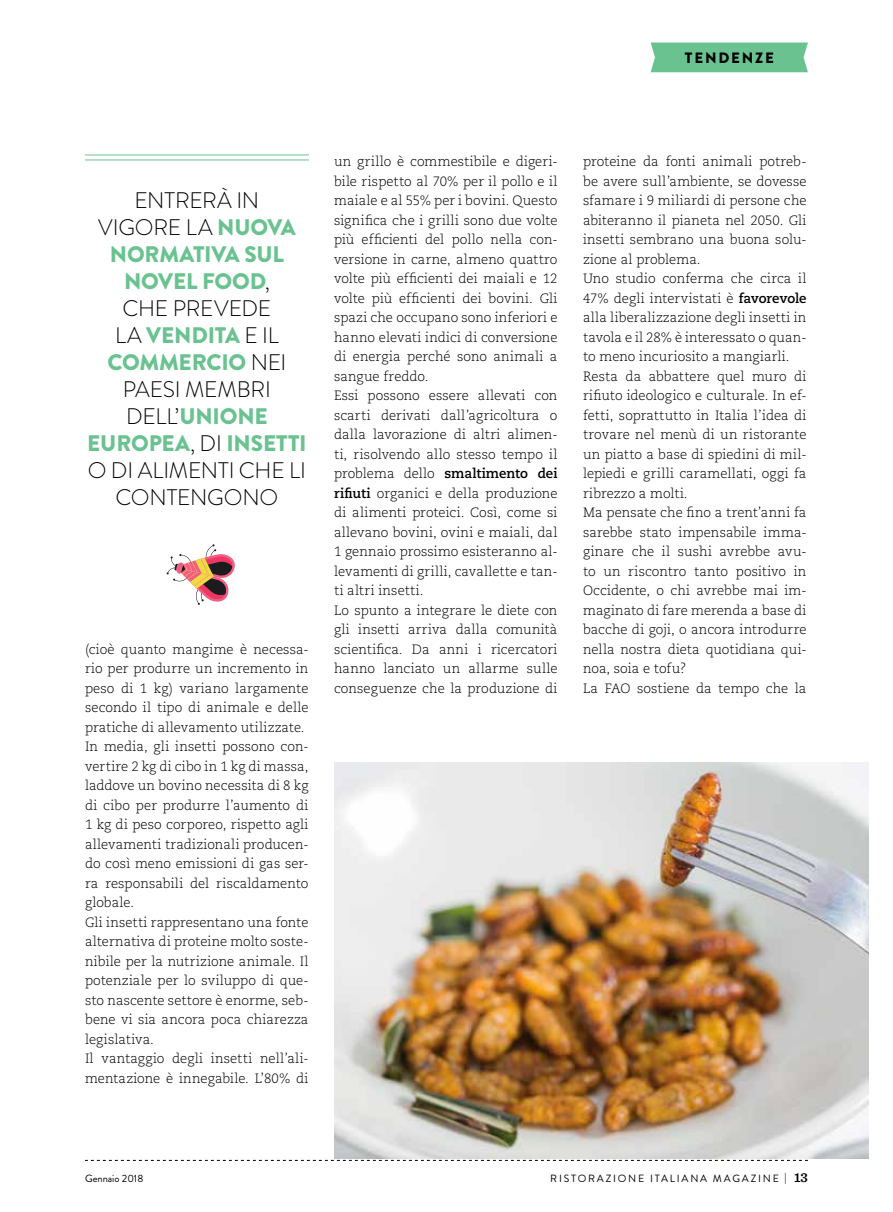
<style>
.page{position:relative;width:893px;height:1212px;background:#fff}
.page>*{position:absolute;margin:0;border:0;box-sizing:border-box;transform-origin:0 0}
.t1{font:300 22.5px/27px "Brandon Grotesque";letter-spacing:-.005em;color:#000;text-align:center}
.t2{font:900 15px "Brandon Grotesque";letter-spacing:.12em;color:#000}
.t3{font:300 13.5px/19.5px "Caecilia LT Std";letter-spacing:.005em;color:#000}
.t4{font:10.5px "Brandon Grotesque";letter-spacing:.17em;color:#000}
.t5{font:10.5px "Brandon Grotesque";color:#000}
.s1{font-weight:900;color:#6ac290}
.s2{font-weight:700}
.s3{font-family:"Sentinel";font-weight:600;font-size:13.5px}
</style>
<div class="page">
<svg style="left:85px;top:1160px;width:723px;height:1px"></svg>
<hr style="left:85px;top:154px;width:224px;height:1px;background:#6ac290">
<hr style="left:85px;top:159px;width:224px;height:1px;background:#6ac290">
<div style="left:651px;top:43px;width:157px;height:29px;background:#6ac290"></div>
<img style="left:335px;top:763px;width:534px;height:396px">
<svg style="left:167px;top:544px;width:68px;height:61px"></svg>
<p class="t2" style="left:685px;top:47px;width:90px">TENDENZE</p>
<h1 class="t1" style="left:87px;top:187px;width:221px">ENTRERÀ IN<br>VIGORE LA <span class="s1">NUOVA<br>NORMATIVA SUL<br>NOVEL FOOD</span>,<br>CHE PREVEDE<br>LA <span class="s1">VENDITA</span> E IL<br><span class="s1">COMMERCIO</span> NEI<br>PAESI MEMBRI<br>DELL’<span class="s1">UNIONE<br>EUROPEA</span>, DI <span class="s1">INSETTI<br></span>O DI ALIMENTI CHE LI<br>CONTENGONO</h1>
<p class="t3" style="left:85px;top:639px;width:225px">(cioè quanto mangime è necessa&shy;rio per produrre un incremento in peso di 1 kg) variano largamente secondo il tipo di animale e delle pratiche di allevamento utilizzate.<br>In media, gli insetti possono con&shy;vertire 2 kg di cibo in 1 kg di massa, laddove un bovino necessita di 8 kg di cibo per produrre l’aumento di<br>1 kg di peso corporeo, rispetto agli allevamenti tradizionali producen&shy;do così meno emissioni di gas ser&shy;ra responsabili del riscaldamento globale.<br>Gli insetti rappresentano una fonte alternativa di proteine molto soste&shy;nibile per la nutrizione animale. Il potenziale per lo sviluppo di que&shy;sto nascente settore è enorme, seb&shy;bene vi sia ancora poca chiarezza legislativa.<br>Il vantaggio degli insetti nell’ali&shy;mentazione è innegabile. L’80% di</p>
<p class="t3" style="left:334px;top:152px;width:225px">un grillo è commestibile e digeri&shy;bile rispetto al 70% per il pollo e il maiale e al 55% per i bovini. Questo significa che i grilli sono due volte più efficienti del pollo nella con&shy;versione in carne, almeno quattro volte più efficienti dei maiali e 12 volte più efficienti dei bovini. Gli spazi che occupano sono inferiori e hanno elevati indici di conversione di energia perché sono animali a sangue freddo.<br>Essi possono essere allevati con scarti derivati dall’agricoltura o dalla lavorazione di altri alimen&shy;ti, risolvendo allo stesso tempo il problema dello <span class="s2">smaltimento dei rifiuti</span> organici e della produzione di alimenti proteici. Così, come si allevano bovini, ovini e maiali, dal 1 gennaio prossimo esisteranno al&shy;levamenti di grilli, cavallette e tan&shy;ti altri insetti.<br>Lo spunto a integrare le diete con gli insetti arriva dalla comunità scientifica. Da anni i ricercatori hanno lanciato un allarme sulle conseguenze che la produzione di</p>
<p class="t3" style="left:583px;top:152px;width:225px">proteine da fonti animali potreb&shy;be avere sull’ambiente, se dovesse sfamare i 9 miliardi di persone che abiteranno il pianeta nel 2050. Gli insetti sembrano una buona solu&shy;zione al problema.<br>Uno studio conferma che circa il<br>47% degli intervistati è <span class="s2">favorevole </span>alla liberalizzazione degli insetti in tavola e il 28% è interessato o quan&shy;to meno incuriosito a mangiarli.<br>Resta da abbattere quel muro di rifiuto ideologico e culturale. In ef&shy;fetti, soprattutto in Italia l’idea di trovare nel menù di un ristorante un piatto a base di spiedini di mil&shy;lepiedi e grilli caramellati, oggi fa ribrezzo a molti.<br>Ma pensate che fino a trent’anni fa sarebbe stato impensabile imma&shy;ginare che il sushi avrebbe avu&shy;to un riscontro tanto positivo in<br>Occidente, o chi avrebbe mai im&shy;maginato di fare merenda a base di bacche di goji, o ancora introdurre nella nostra dieta quotidiana qui&shy;noa, soia e tofu?<br>La FAO sostiene da tempo che la</p>
<p class="t5" style="left:85px;top:1171px;width:60px">Gennaio 2018</p>
<p class="t4" style="left:550px;top:1171px;width:259px">RISTORAZIONE ITALIANA MAGAZINE | <span class="s3">13</span></p>
</div>
